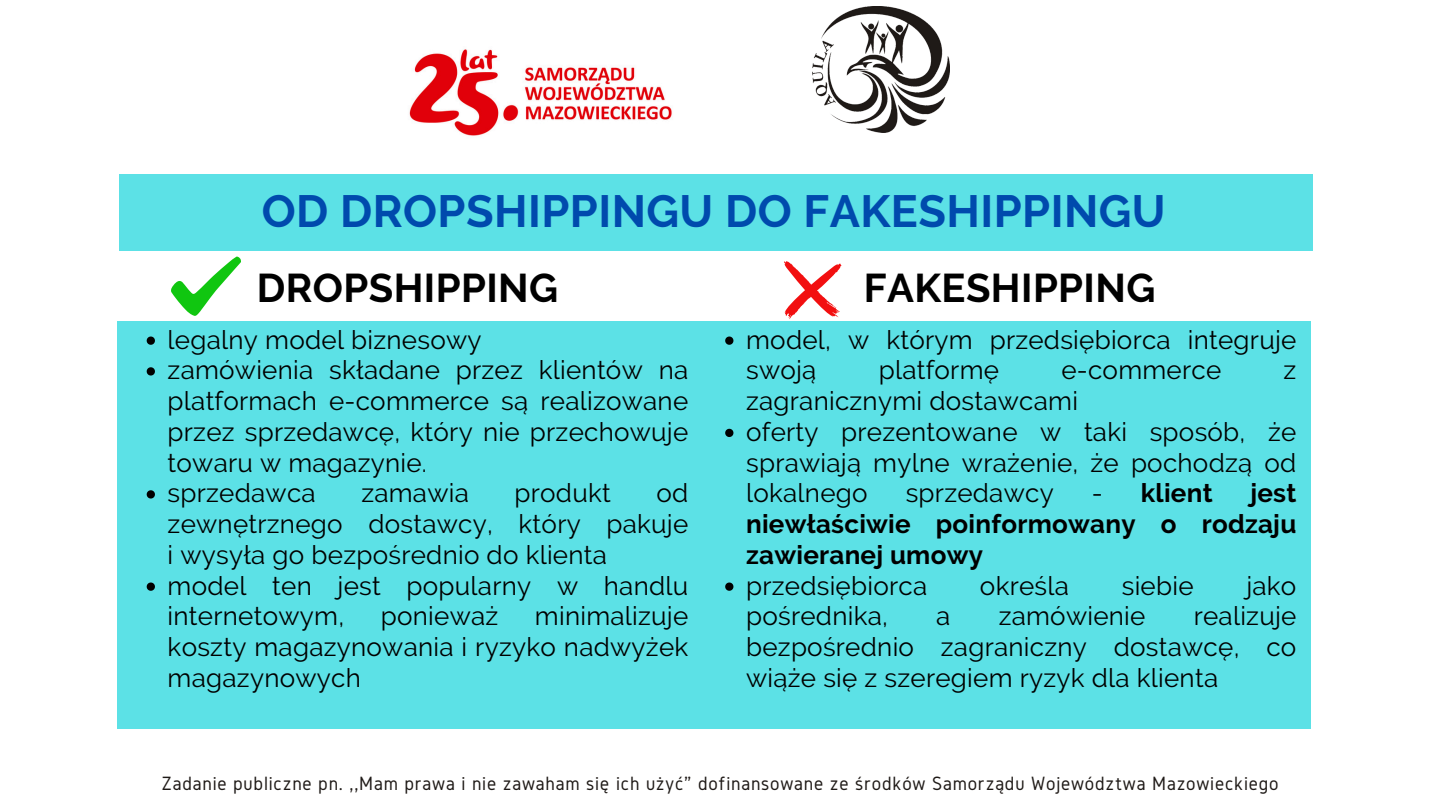
<style>
.page{position:relative;width:1440px;height:810px;background:#fff}
.page>*{position:absolute;margin:0;border:0;box-sizing:border-box;transform-origin:0 0}
.t1{font:700 45px "Raleway";letter-spacing:.01em;color:#004aad}
.t2{font:700 40px "Raleway";letter-spacing:.01em;color:#000}
.t3{font:26px/30.8px "Raleway";letter-spacing:.01em;color:#000;text-align:justify}
.t4{font:700 26px/30.8px "Raleway";letter-spacing:.01em;color:#000;text-align:justify}
.t5{font:20px "Gidole";letter-spacing:.04em;color:#1f1a17}
.s1{font-weight:400}
</style>
<div class="page">
<img style="left:409px;top:49px;width:263px;height:87px">
<img style="left:813px;top:6px;width:136px;height:126px">
<div style="left:117px;top:322px;width:1194px;height:407px;background:#5ce1e6"></div>
<div style="left:119px;top:174px;width:1194px;height:77px;background:#5ce1e6"></div>
<svg style="left:171px;top:257px;width:70px;height:59px"></svg>
<svg style="left:784px;top:261px;width:58px;height:58px"></svg>
<svg style="left:147px;top:337px;width:8px;height:8px"></svg>
<svg style="left:147px;top:367px;width:8px;height:9px"></svg>
<svg style="left:147px;top:490px;width:8px;height:9px"></svg>
<svg style="left:147px;top:583px;width:8px;height:8px"></svg>
<svg style="left:725px;top:337px;width:8px;height:8px"></svg>
<svg style="left:725px;top:429px;width:8px;height:8px"></svg>
<svg style="left:725px;top:583px;width:8px;height:8px"></svg>
<p class="t1" style="left:262px;top:185px;width:905px">OD DROPSHIPPINGU DO FAKESHIPPINGU</p>
<p class="t2" style="left:257px;top:264px;width:303px">DROPSHIPPING</p>
<h2 class="t3" style="left:168px;top:324px;width:315px">legalny model biznesowy</h2>
<h2 class="t3" style="left:168px;top:355px;width:522px">zamówienia składane przez klientów na platformach e-commerce są realizowane przez sprzedawcę, który nie przechowuje towaru w magazynie.</h2>
<p class="t3" style="left:168px;top:478px;width:150px">sprzedawca</p>
<p class="t3" style="left:361px;top:478px;width:109px">zamawia</p>
<p class="t3" style="left:515px;top:478px;width:98px">produkt</p>
<p class="t3" style="left:168px;top:478px;width:522px;text-indent:489px">od zewnętrznego dostawcy, który pakuje i wysyła go bezpośrednio do klienta</p>
<p class="t3" style="left:168px;top:570px;width:522px">model ten jest popularny w handlu internetowym,</p>
<p class="t3" style="left:168px;top:601px;width:522px;text-indent:367px">minimalizuje koszty magazynowania i ryzyko nadwyżek magazynowych</p>
<p class="t3" style="left:381px;top:601px;width:119px">ponieważ</p>
<p class="t2" style="left:864px;top:264px;width:293px">FAKESHIPPING</p>
<p class="t3" style="left:746px;top:324px;width:552px">model, w którym przedsiębiorca integruje swoją</p>
<p class="t3" style="left:879px;top:355px;width:122px">platformę</p>
<p class="t3" style="left:1061px;top:355px;width:161px">e-commerce</p>
<p class="t3" style="left:1284px;top:355px;width:14px">z</p>
<p class="t3" style="left:746px;top:385px;width:333px">zagranicznymi dostawcami</p>
<p class="t3" style="left:746px;top:416px;width:552px">oferty prezentowane w taki sposób, że sprawiają mylne wrażenie, że pochodzą od lokalnego</p>
<p class="t4" style="left:746px;top:478px;width:552px;text-indent:504px">jest niewłaściwie poinformowany o rodzaju zawieranej umowy</p>
<p class="t3" style="left:746px;top:570px;width:183px">przedsiębiorca</p>
<p class="t3" style="left:980px;top:570px;width:91px">określa</p>
<p class="t3" style="left:1122px;top:570px;width:73px">siebie</p>
<p class="t3" style="left:1246px;top:570px;width:52px">jako</p>
<p class="t3" style="left:746px;top:601px;width:143px">pośrednika,</p>
<p class="t3" style="left:936px;top:601px;width:16px">a</p>
<p class="t3" style="left:999px;top:601px;width:148px">zamówienie</p>
<p class="t3" style="left:906px;top:478px;width:150px">sprzedawcy</p>
<p class="t4" style="left:1092px;top:478px;width:122px"><span class="s1">-</span> klient</p>
<p class="t3" style="left:746px;top:601px;width:552px;text-indent:448px">realizuje bezpośrednio zagraniczny dostawcę, co wiąże się z szeregiem ryzyk dla klienta</p>
<h1 class="t5" style="left:161px;top:773px;width:1119px">Zadanie publiczne pn. ,,Mam prawa i nie zawaham się ich użyć” dofinansowane ze środków Samorządu Województwa Mazowieckiego</h1>
</div>
